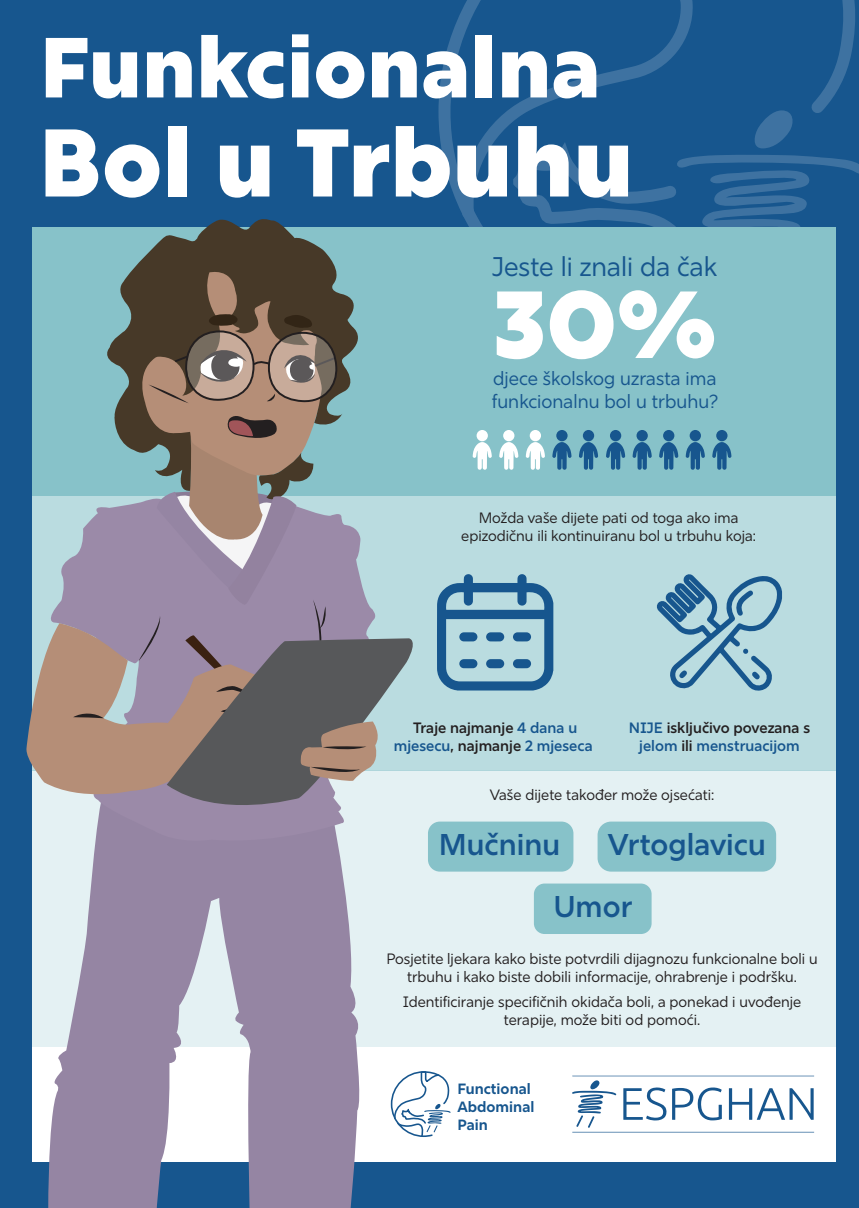
<style>
.page{position:relative;width:859px;height:1208px;background:#17568e}
.page>*{position:absolute;margin:0;border:0;box-sizing:border-box;transform-origin:0 0}
.t1{font:900 95.8px "Rig Sans";color:#fff}
.t2{font:900 95px "Rig Sans";color:#fff}
.t3{font:900 85px "Rig Sans";color:#fff}
.t4{font:600 30px/62.2px "Rig Sans";color:#17568e}
.t5{font:27px "Rig Sans";color:#17568e}
.t6{font:19px/22.8px "Rig Sans";color:#17568e}
.t7{font:15px/18px "Rig Sans";color:#231f20;text-align:center}
.t8{font:600 15px/18px "Rig Sans";color:#17568e;text-align:center}
.t9{font:600 15px/18px "Rig Sans";color:#231f20;text-align:center}
.t10{font:700 14.9px/17.9px "Rig Sans";color:#17568e}
.s1{color:#17568e}
.s2{color:#231f20}
</style>
<div class="page">
<div style="left:32px;top:228px;width:803px;height:933px;background:#fff"></div>
<div style="left:32px;top:770px;width:803px;height:277px;background:#e4f1f3"></div>
<div style="left:32px;top:496px;width:803px;height:274px;background:#badce0"></div>
<svg style="left:438px;top:0;width:421px;height:346px"></svg>
<div style="left:32px;top:227px;width:803px;height:268px;background:#87c2c9"></div>
<div style="left:428px;top:821px;width:145px;height:50px;background:#87c2c9;border-radius:12px"></div>
<div style="left:598px;top:821px;width:178px;height:50px;background:#87c2c9;border-radius:14px"></div>
<div style="left:534px;top:883px;width:118px;height:51px;background:#87c2c9;border-radius:11px"></div>
<svg style="left:437px;top:574px;width:116px;height:116px"></svg>
<svg style="left:656px;top:574px;width:126px;height:117px"></svg>
<svg style="left:42px;top:845px;width:321px;height:363px;fill:#9585a3"></svg>
<svg style="left:51px;top:503px;width:325px;height:342px;fill:#9b8aa8"></svg>
<svg style="left:107px;top:219px;width:251px;height:233px"></svg>
<svg style="left:26px;top:623px;width:141px;height:179px;fill:#b58e77"></svg>
<svg style="left:138px;top:257px;width:199px;height:440px"></svg>
<svg style="left:73px;top:712px;width:31px;height:6px"></svg>
<svg style="left:167px;top:638px;width:252px;height:182px;fill:#57585a"></svg>
<svg style="left:300px;top:721px;width:82px;height:61px"></svg>
<svg style="left:572px;top:1075px;width:242px;height:57px"></svg>
<svg style="left:390px;top:1071px;width:61px;height:66px"></svg>
<svg style="left:473px;top:442px;width:19px;height:28px"></svg>
<div style="left:477px;top:430px;width:11px;height:11px;background:#fff;border-radius:50%"></div>
<svg style="left:499px;top:442px;width:19px;height:28px"></svg>
<div style="left:503px;top:430px;width:11px;height:11px;background:#fff;border-radius:50%"></div>
<svg style="left:526px;top:442px;width:19px;height:28px"></svg>
<div style="left:530px;top:430px;width:11px;height:11px;background:#fff;border-radius:50%"></div>
<svg style="left:552px;top:442px;width:20px;height:28px"></svg>
<div style="left:556px;top:430px;width:12px;height:11px;background:#17568e;border-radius:50%"></div>
<svg style="left:579px;top:442px;width:19px;height:28px"></svg>
<div style="left:583px;top:430px;width:11px;height:11px;background:#17568e;border-radius:50%"></div>
<svg style="left:606px;top:442px;width:19px;height:28px"></svg>
<div style="left:610px;top:430px;width:11px;height:11px;background:#17568e;border-radius:50%"></div>
<svg style="left:632px;top:442px;width:20px;height:28px"></svg>
<div style="left:636px;top:430px;width:12px;height:11px;background:#17568e;border-radius:50%"></div>
<svg style="left:659px;top:442px;width:19px;height:28px"></svg>
<div style="left:663px;top:430px;width:11px;height:11px;background:#17568e;border-radius:50%"></div>
<svg style="left:686px;top:442px;width:19px;height:28px"></svg>
<div style="left:690px;top:430px;width:11px;height:11px;background:#17568e;border-radius:50%"></div>
<svg style="left:712px;top:442px;width:19px;height:28px"></svg>
<div style="left:716px;top:430px;width:11px;height:11px;background:#17568e;border-radius:50%"></div>
<h3 class="t3" style="left:40px;top:15px;width:563px">Funkcionalna</h3>
<h1 class="t1" style="left:39px;top:103px;width:597px">Bol u Trbuhu</h1>
<h3 class="t5" style="left:492px;top:250px;width:227px">Jeste li znali da čak</h3>
<h2 class="t2" style="left:493px;top:265px;width:225px">30%</h2>
<p class="t6" style="left:492px;top:367px;width:228px">djece školskog uzrasta ima funkcionalnu bol u trbuhu?</p>
<p class="t7" style="left:461px;top:509px;width:296px">Možda vaše dijete pati od toga ako ima epizodičnu ili kontinuiranu bol u trbuhu koja:</p>
<p class="t9" style="left:394px;top:719px;width:200px">Traje najmanje <span class="s1">4 dana u mjesecu</span>, najmanje <span class="s1">2 mjeseca</span></p>
<p class="t8" style="left:629px;top:718px;width:183px">NIJE <span class="s2">isključivo povezana s </span>jelom <span class="s2">ili</span> menstruacijom</p>
<p class="t7" style="left:490px;top:786px;width:226px">Vaše dijete također može ojsećati:</p>
<h3 class="t4" style="left:439px;top:814px;width:123px">Mučninu</h3>
<h3 class="t4" style="left:553px;top:814px;width:214px;text-indent:54px">Vrtoglavicu<br>Umor</h3>
<p class="t7" style="left:386px;top:950px;width:433px">Posjetite ljekara kako biste potvrdili dijagnozu funkcionalne boli u trbuhu i kako biste dobili informacije, ohrabrenje i podršku.</p>
<p class="t7" style="left:403px;top:993px;width:400px">Identificiranje specifičnih okidača boli, a ponekad i uvođenje terapije, može biti od pomoći.</p>
<p class="t10" style="left:457px;top:1080px;width:79px">Functional<br>Abdominal<br>Pain</p>
</div>
